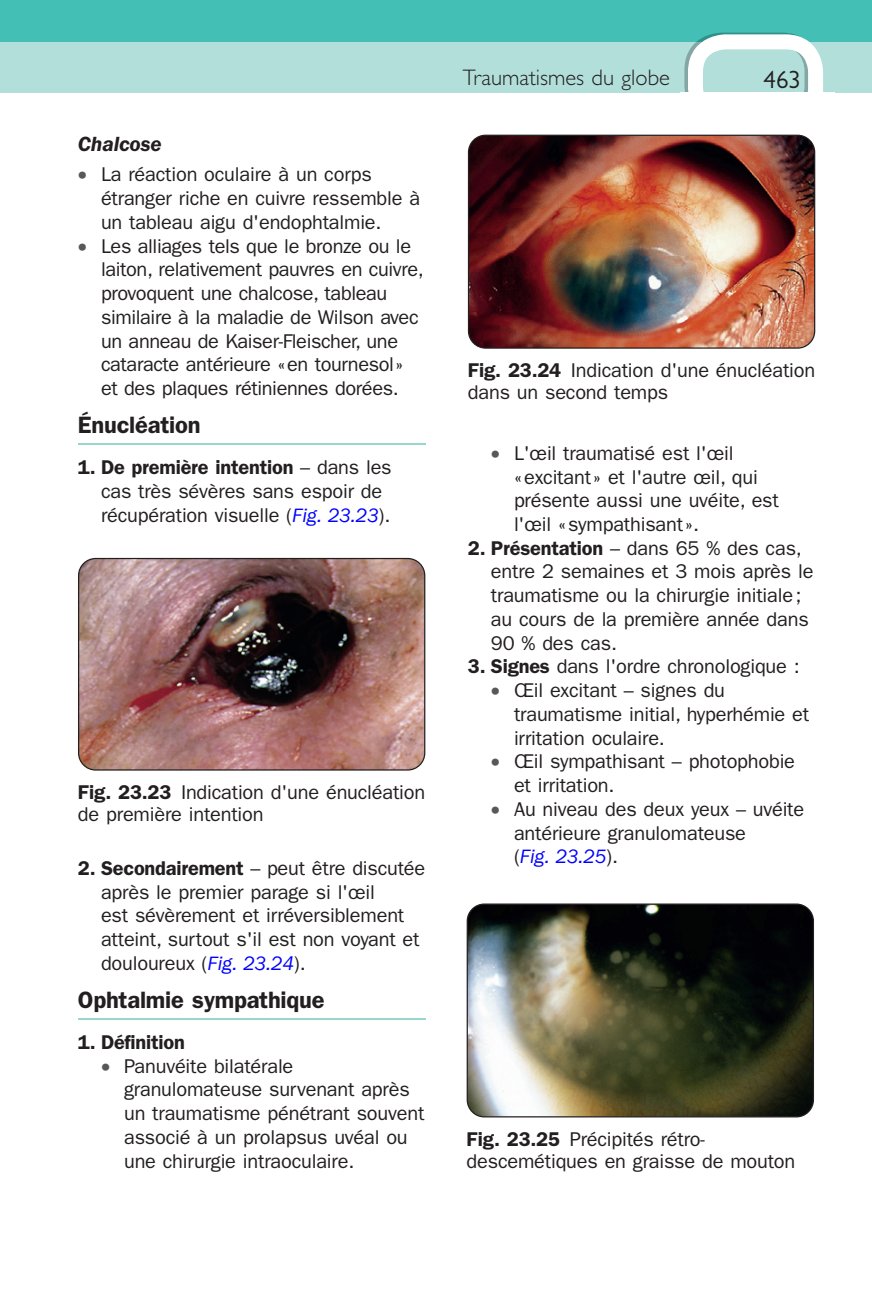
<style>
.page{position:relative;width:872px;height:1304px;background:#fff}
.page>*{position:absolute;margin:0;border:0;box-sizing:border-box;transform-origin:0 0}
.t1{font:25px "Gill Sans";color:#231f20}
.t2{font:600 23.75px "Franklin Gothic";letter-spacing:-.01em;color:#231f20}
.t3{font:300 22.5px "Gill Sans";color:#231f20}
.t4{font:italic 600 21.25px "Franklin Gothic";letter-spacing:-.01em;color:#231f20}
.t5{font:20px/23.8px "Franklin Gothic";letter-spacing:-.01em;color:#231f20}
.t6{font:600 20px "Franklin Gothic";letter-spacing:-.01em;color:#231f20}
.s1{color:#57585a}
.s2{font-weight:600}
.s3{font-style:italic;color:#00f}
</style>
<div class="page">
<div style="left:0;top:0;width:872px;height:92px;background:#43bfb5"></div>
<div style="left:0;top:42px;width:872px;height:50px;background:#b2dfda"></div>
<svg style="left:684px;top:33px;width:139px;height:59px"></svg>
<hr style="left:78px;top:443px;width:347px;height:2px;background:#99d6d0">
<hr style="left:78px;top:1018px;width:347px;height:2px;background:#99d6d0">
<img style="left:79px;top:559px;width:346px;height:210px">
<div style="left:78px;top:558px;width:347px;height:213px;border:1px solid #231f20;border-radius:17px"></div>
<img style="left:468px;top:135px;width:346px;height:212px">
<div style="left:468px;top:135px;width:347px;height:214px;border:1px solid #231f20;border-radius:17px"></div>
<img style="left:468px;top:905px;width:345px;height:212px">
<div style="left:466px;top:903px;width:348px;height:214px;border:1px solid #231f20;border-radius:17px"></div>
<p class="t4" style="left:78px;top:132px;width:85px">Chalcose</p>
<p class="t5" style="left:101px;top:163px;width:320px;text-indent:-23px"><span class="s1">•</span> La réaction oculaire à un corps étranger riche en cuivre ressemble à un tableau aigu d'endophtalmie.</p>
<p class="t5" style="left:101px;top:234px;width:324px;text-indent:-23px"><span class="s1">•</span> Les alliages tels que le bronze ou le laiton, relativement pauvres en cuivre, provoquent une chalcose, tableau similaire à la maladie de Wilson avec un anneau de Kaiser-Fleischer, une cataracte antérieure « en tournesol » et des plaques rétiniennes dorées.</p>
<p class="t2" style="left:78px;top:411px;width:124px">Énucléation</p>
<p class="t5" style="left:101px;top:456px;width:292px;text-indent:-23px"><span class="s2">1. De première intention</span> – dans les cas très sévères sans espoir de récupération visuelle ( <span class="s3">Fig. 23.23</span> ).</p>
<p class="t5" style="left:78px;top:781px;width:349px;line-height:22.5px"><span class="s2">Fig. 23.23</span> Indication d'une énucléation de première intention</p>
<p class="t5" style="left:101px;top:856px;width:326px;text-indent:-23px"><span class="s2">2. Secondairement</span> – peut être discutée après le premier parage si l'œil<br>est sévèrement et irréversiblement atteint, surtout s'il est non voyant et douloureux ( <span class="s3">Fig. 23.24</span> ).</p>
<p class="t2" style="left:78px;top:986px;width:248px">Ophtalmie sympathique</p>
<p class="t6" style="left:78px;top:1030px;width:108px">1. Définition</p>
<p class="t5" style="left:124px;top:1054px;width:302px;text-indent:-23px"><span class="s1">•</span> Panuvéite bilatérale granulomateuse survenant après un traumatisme pénétrant souvent associé à un prolapsus uvéal ou une chirurgie intraoculaire.</p>
<p class="t3" style="left:463px;top:65px;width:209px">Traumatismes du globe</p>
<p class="t1" style="left:763px;top:65px;width:39px">463</p>
<p class="t5" style="left:468px;top:359px;width:349px;line-height:22.5px"><span class="s2">Fig. 23.24</span> Indication d'une énucléation dans un second temps</p>
<p class="t5" style="left:514px;top:441px;width:266px;text-indent:-23px"><span class="s1">•</span> L'œil traumatisé est l'œil<br>« excitant » et l'autre œil, qui présente aussi une uvéite, est l'œil « sympathisant ».</p>
<p class="t5" style="left:491px;top:536px;width:324px;text-indent:-23px"><span class="s2">2. Présentation</span> – dans 65 % des cas, entre 2 semaines et 3 mois après le traumatisme ou la chirurgie initiale ; au cours de la première année dans<br>90 % des cas.</p>
<p class="t5" style="left:468px;top:655px;width:333px"><span class="s2">3. Signes</span> dans l'ordre chronologique :</p>
<p class="t5" style="left:514px;top:679px;width:297px;text-indent:-23px"><span class="s1">•</span> Œil excitant – signes du traumatisme initial, hyperhémie et irritation oculaire.</p>
<p class="t5" style="left:514px;top:750px;width:282px;text-indent:-23px"><span class="s1">•</span> Œil sympathisant – photophobie et irritation.</p>
<p class="t5" style="left:514px;top:797px;width:292px;text-indent:-23px"><span class="s1">•</span> Au niveau des deux yeux – uvéite antérieure granulomateuse<br>( <span class="s3">Fig. 23.25</span> ).</p>
<p class="t5" style="left:466px;top:1128px;width:330px;line-height:22.5px"><span class="s2">Fig. 23.25</span> Précipités rétro&shy;descemétiques en graisse de mouton</p>
</div>
